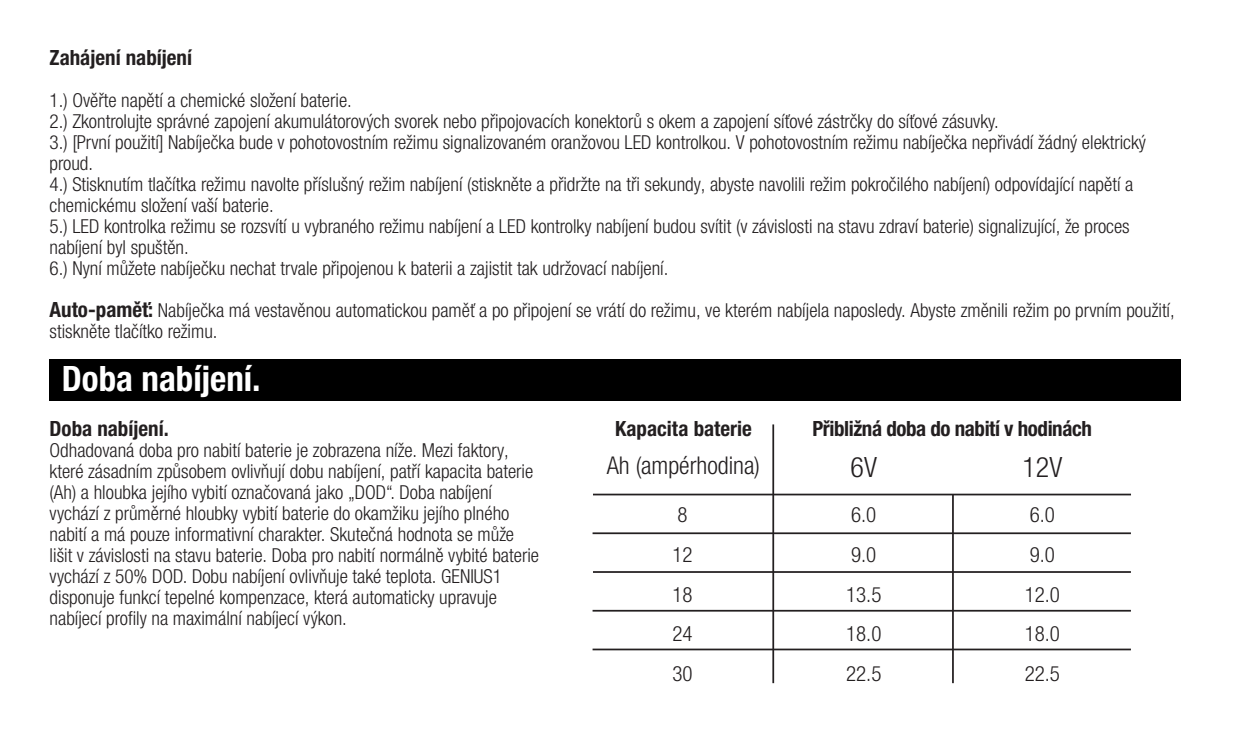
<style>
.page{position:relative;width:1260px;height:756px;background:#fff}
.page>*{position:absolute;margin:0;border:0;box-sizing:border-box;transform-origin:0 0}
.t1{font:700 condensed 35px "Helvetica Neue LTW1 G";color:#fff}
.t2{font:300 condensed 28px "Helvetica Neue LTW1 G";color:#231f20}
.t3{font:300 condensed 24.5px "Helvetica Neue LTW1 G";color:#231f20}
.t4{font:300 condensed 21px "Helvetica Neue LTW1 G";color:#231f20}
.t5{font:700 condensed 21px "Helvetica Neue LTW1 G";color:#231f20}
.t6{font:700 condensed 21px "Helvetica Neue LTW1 G";letter-spacing:-.02em;color:#231f20}
.t7{font:300 condensed 19.25px/21px "Helvetica Neue LTW1 G";color:#231f20}
.s1{font-weight:700;font-size:21px}
</style>
<div class="page">
<hr style="left:593px;top:494px;width:538px;height:1px;background:#231f20">
<hr style="left:593px;top:532px;width:538px;height:2px;background:#231f20">
<hr style="left:593px;top:610px;width:538px;height:2px;background:#231f20">
<hr style="left:593px;top:649px;width:538px;height:1px;background:#231f20">
<hr style="left:593px;top:571px;width:538px;height:2px;background:#231f20">
<hr style="left:772px;top:424px;width:2px;height:259px;background:#231f20">
<hr style="left:952px;top:494px;width:2px;height:189px;background:#231f20">
<div style="left:50px;top:359px;width:1131px;height:41px;background:#000"></div>
<p class="t5" style="left:50px;top:45px;width:144px">Zahájení nabíjení</p>
<p class="t7" style="left:50px;top:89px;width:304px">1.) Ověřte napětí a chemické složení baterie.</p>
<p class="t7" style="left:50px;top:110px;width:951px">2.) Zkontrolujte správné zapojení akumulátorových svorek nebo připojovacích konektorů s okem a zapojení síťové zástrčky do síťové zásuvky.</p>
<p class="t7" style="left:50px;top:131px;width:1098px">3.) [První použití] Nabíječka bude v pohotovostním režimu signalizovaném oranžovou LED kontrolkou. V pohotovostním režimu nabíječka nepřivádí žádný elektrický proud.</p>
<p class="t7" style="left:50px;top:173px;width:1085px">4.) Stisknutím tlačítka režimu navolte příslušný režim nabíjení (stiskněte a přidržte na tři sekundy, abyste navolili režim pokročilého nabíjení) odpovídající napětí a chemickému složení vaší baterie.</p>
<p class="t7" style="left:50px;top:215px;width:1082px">5.) LED kontrolka režimu se rozsvítí u vybraného režimu nabíjení a LED kontrolky nabíjení budou svítit (v závislosti na stavu zdraví baterie) signalizující, že proces nabíjení byl spuštěn.</p>
<p class="t7" style="left:50px;top:257px;width:620px">6.) Nyní můžete nabíječku nechat trvale připojenou k baterii a zajistit tak udržovací nabíjení.</p>
<p class="t7" style="left:50px;top:299px;width:1127px"><span class="s1">Auto-paměť:</span> Nabíječka má vestavěnou automatickou paměť a po připojení se vrátí do režimu, ve kterém nabíjela naposledy. Abyste změnili režim po prvním použití, stiskněte tlačítko režimu.</p>
<p class="t1" style="left:62px;top:358px;width:200px">Doba nabíjení.</p>
<p class="t5" style="left:50px;top:416px;width:121px">Doba nabíjení.</p>
<p class="t7" style="left:50px;top:440px;width:491px">Odhadovaná doba pro nabití baterie je zobrazena níže. Mezi faktory, které zásadním způsobem ovlivňují dobu nabíjení, patří kapacita baterie (Ah) a hloubka jejího vybití označovaná jako „DOD“. Doba nabíjení vychází z průměrné hloubky vybití baterie do okamžiku jejího plného nabití a má pouze informativní charakter. Skutečná hodnota se může lišit v závislosti na stavu baterie. Doba pro nabití normálně vybité baterie vychází z 50% DOD. Dobu nabíjení ovlivňuje také teplota. GENIUS1 disponuje funkcí tepelné kompenzace, která automaticky upravuje nabíjecí profily na maximální nabíjecí výkon.</p>
<p class="t5" style="left:615px;top:416px;width:138px">Kapacita baterie</p>
<p class="t6" style="left:812px;top:416px;width:281px">Přibližná doba do nabití v hodinách</p>
<p class="t2" style="left:851px;top:451px;width:28px">6V</p>
<p class="t4" style="left:677px;top:503px;width:12px">8</p>
<p class="t4" style="left:672px;top:542px;width:22px">12</p>
<p class="t4" style="left:672px;top:582px;width:22px">18</p>
<p class="t4" style="left:672px;top:621px;width:22px">24</p>
<p class="t4" style="left:672px;top:661px;width:22px">30</p>
<p class="t3" style="left:607px;top:451px;width:155px">Ah (ampérhodina)</p>
<p class="t2" style="left:1022px;top:451px;width:41px">12V</p>
<p class="t4" style="left:851px;top:503px;width:27px">6.0</p>
<p class="t4" style="left:851px;top:542px;width:27px">9.0</p>
<p class="t4" style="left:846px;top:582px;width:37px">13.5</p>
<p class="t4" style="left:846px;top:621px;width:37px">18.0</p>
<p class="t4" style="left:846px;top:661px;width:37px">22.5</p>
<p class="t4" style="left:1030px;top:503px;width:27px">6.0</p>
<p class="t4" style="left:1030px;top:542px;width:27px">9.0</p>
<p class="t4" style="left:1025px;top:582px;width:37px">12.0</p>
<p class="t4" style="left:1025px;top:621px;width:37px">18.0</p>
<p class="t4" style="left:1025px;top:661px;width:37px">22.5</p>
</div>
